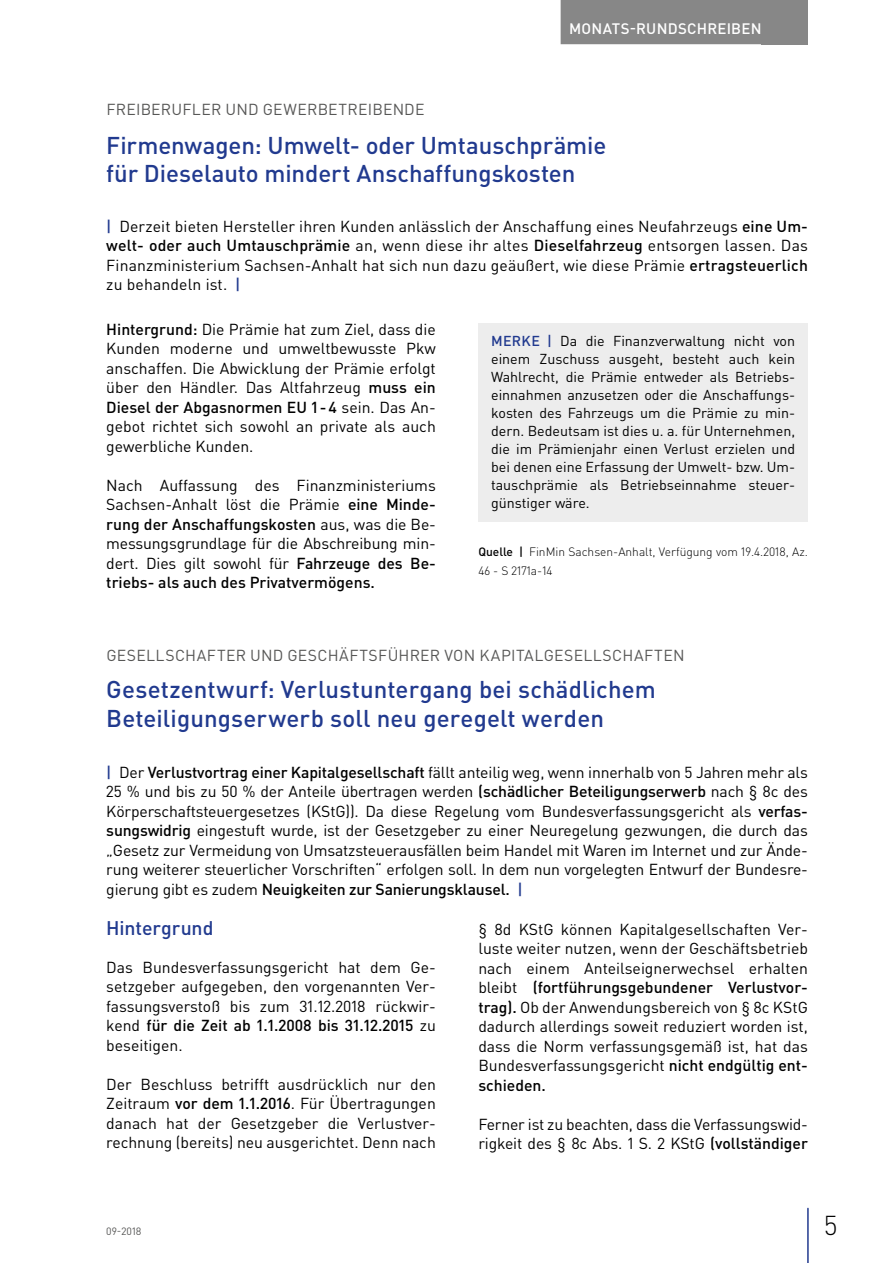
<style>
.page{position:relative;width:893px;height:1263px;background:#fff}
.page>*{position:absolute;margin:0;border:0;box-sizing:border-box;transform-origin:0 0}
.t1{font:300 27px "DIN Pro";color:#000}
.t2{font:500 24px/28.5px "DIN Pro";letter-spacing:.005em;color:#213a8f}
.t3{font:500 19.5px "DIN Pro";letter-spacing:-.005em;color:#213a8f}
.t4{font:15.75px/19.5px "DIN Pro";color:#000;text-align:justify}
.t5{font:15.75px "DIN Pro";letter-spacing:.015em;color:#575756}
.t6{font:500 15px "DIN Pro";letter-spacing:.015em;color:#fff}
.t7{font:14.25px/18px "DIN Pro";color:#000;text-align:justify}
.t8{font:300 12px/19.5px "DIN Pro";color:#000}
.t9{font:10.5px "DIN Pro";color:#575756}
.s1{font-weight:500;color:#213a8f}
.s2{font-weight:500}
</style>
<div class="page">
<div style="left:762px;top:0;width:46px;height:44px;background:#878787"></div>
<hr style="left:807px;top:1208px;width:2px;height:55px;background:#213a8f">
<div style="left:561px;top:0;width:209px;height:44px;background:#878787"></div>
<div style="left:478px;top:323px;width:330px;height:198px;background:#ededed"></div>
<p class="t6" style="left:569px;top:18px;width:194px">MONATS-RUNDSCHREIBEN</p>
<p class="t5" style="left:106px;top:98px;width:320px">FREIBERUFLER UND GEWERBETREIBENDE</p>
<h2 class="t2" style="left:106px;top:130px;width:501px">Firmenwagen: Umwelt- oder Umtauschprämie für Dieselauto mindert Anschaffungskosten</h2>
<p class="t4" style="left:106px;top:216px;width:703px"><span class="s1">|</span> Derzeit bieten Hersteller ihren Kunden anlässlich der Anschaffung eines Neufahrzeugs <span class="s2">eine Um&shy;welt- oder auch Umtauschprämie</span> an, wenn diese ihr altes <span class="s2">Dieselfahrzeug</span> entsorgen lassen. Das Finanzministerium Sachsen-Anhalt hat sich nun dazu geäußert, wie diese Prämie <span class="s2">ertragsteuerlich </span>zu behandeln ist. <span class="s1">|</span></p>
<p class="t4" style="left:106px;top:319px;width:331px"><span class="s2">Hintergrund:</span> Die Prämie hat zum Ziel, dass die Kunden moderne und umweltbewusste Pkw anschaffen. Die Abwicklung der Prämie erfolgt über den Händler. Das Altfahrzeug <span class="s2">muss ein Diesel der Abgasnormen EU 1 -4</span> sein. Das An&shy;gebot richtet sich sowohl an private als auch gewerbliche Kunden.</p>
<p class="t4" style="left:106px;top:475px;width:331px">Nach Auffassung des Finanzministeriums Sachsen-Anhalt löst die Prämie <span class="s2">eine Minde&shy;rung der Anschaffungskosten</span> aus, was die Be&shy;messungsgrundlage für die Abschreibung min&shy;dert. Dies gilt sowohl für <span class="s2">Fahrzeuge des Be&shy;triebs- als auch des Privatvermögens.</span></p>
<p class="t7" style="left:491px;top:332px;width:306px"><span class="s1">MERKE |</span> Da die Finanzverwaltung nicht von einem Zuschuss ausgeht, besteht auch kein Wahlrecht, die Prämie entweder als Betriebs&shy;einnahmen anzusetzen oder die Anschaffungs&shy;kosten des Fahrzeugs um die Prämie zu min&shy;dern. Bedeutsam ist dies u. a. für Unternehmen, die im Prämienjahr einen Verlust erzielen und bei denen eine Erfassung der Umwelt- bzw. Um&shy;tauschprämie als Betriebseinnahme steuer&shy;günstiger wäre.</p>
<p class="t8" style="left:478px;top:541px;width:331px"><span class="s2">Quelle |</span> FinMin Sachsen-Anhalt, Verfügung vom 19.4.2018, Az.<br>46 - S 2171a-14</p>
<p class="t5" style="left:106px;top:644px;width:580px">GESELLSCHAFTER UND GESCHÄFTSFÜHRER VON KAPITALGESELLSCHAFTEN</p>
<h2 class="t2" style="left:106px;top:674px;width:551px">Gesetzentwurf: Verlustuntergang bei schädlichem<br>Beteiligungserwerb soll neu geregelt werden</h2>
<p class="t4" style="left:106px;top:762px;width:703px"><span class="s1">|</span> Der <span class="s2">Verlustvortrag einer Kapitalgesellschaft</span> fällt anteilig weg, wenn innerhalb von 5 Jahren mehr als 25 % und bis zu 50 % der Anteile übertragen werden <span class="s2">(schädlicher Beteiligungserwerb</span> nach § 8c des Körperschaftsteuergesetzes (KStG)). Da diese Regelung vom Bundesverfassungsgericht als <span class="s2">verfas&shy;sungswidrig</span> eingestuft wurde, ist der Gesetzgeber zu einer Neuregelung gezwungen, die durch das „Gesetz zur Vermeidung von Umsatzsteuerausfällen beim Handel mit Waren im Internet und zur Ände&shy;rung weiterer steuerlicher Vorschriften“ erfolgen soll. In dem nun vorgelegten Entwurf der Bundesre&shy;gierung gibt es zudem <span class="s2">Neuigkeiten zur Sanierungsklausel.</span> <span class="s1">|</span></p>
<p class="t3" style="left:106px;top:915px;width:109px">Hintergrund</p>
<p class="t4" style="left:106px;top:957px;width:331px">Das Bundesverfassungsgericht hat dem Ge&shy;setzgeber aufgegeben, den vorgenannten Ver&shy;fassungsverstoß bis zum 31.12.2018 rückwir&shy;kend <span class="s2">für die Zeit ab 1.1.2008 bis 31.12.2015</span> zu beseitigen.</p>
<p class="t4" style="left:106px;top:1074px;width:331px">Der Beschluss betrifft ausdrücklich nur den Zeitraum <span class="s2">vor dem 1.1.2016</span>. Für Übertragungen danach hat der Gesetzgeber die Verlustver&shy;rechnung (bereits) neu ausgerichtet. Denn nach</p>
<p class="t4" style="left:478px;top:918px;width:331px">§ 8d KStG können Kapitalgesellschaften Ver&shy;luste weiter nutzen, wenn der Geschäftsbetrieb nach einem Anteilseignerwechsel erhalten bleibt <span class="s2">(fortführungsgebundener Verlustvor&shy;trag).</span> Ob der Anwendungsbereich von § 8c KStG dadurch allerdings soweit reduziert worden ist, dass die Norm verfassungsgemäß ist, hat das Bundesverfassungsgericht <span class="s2">nicht endgültig ent&shy;schieden.</span></p>
<p class="t4" style="left:478px;top:1113px;width:331px">Ferner ist zu beachten, dass die Verfassungswid&shy;rigkeit des § 8c Abs. 1 S. 2 KStG <span class="s2">(vollständiger</span></p>
<p class="t9" style="left:106px;top:1224px;width:37px">09-2018</p>
<h1 class="t1" style="left:824px;top:1207px;width:15px">5</h1>
</div>
